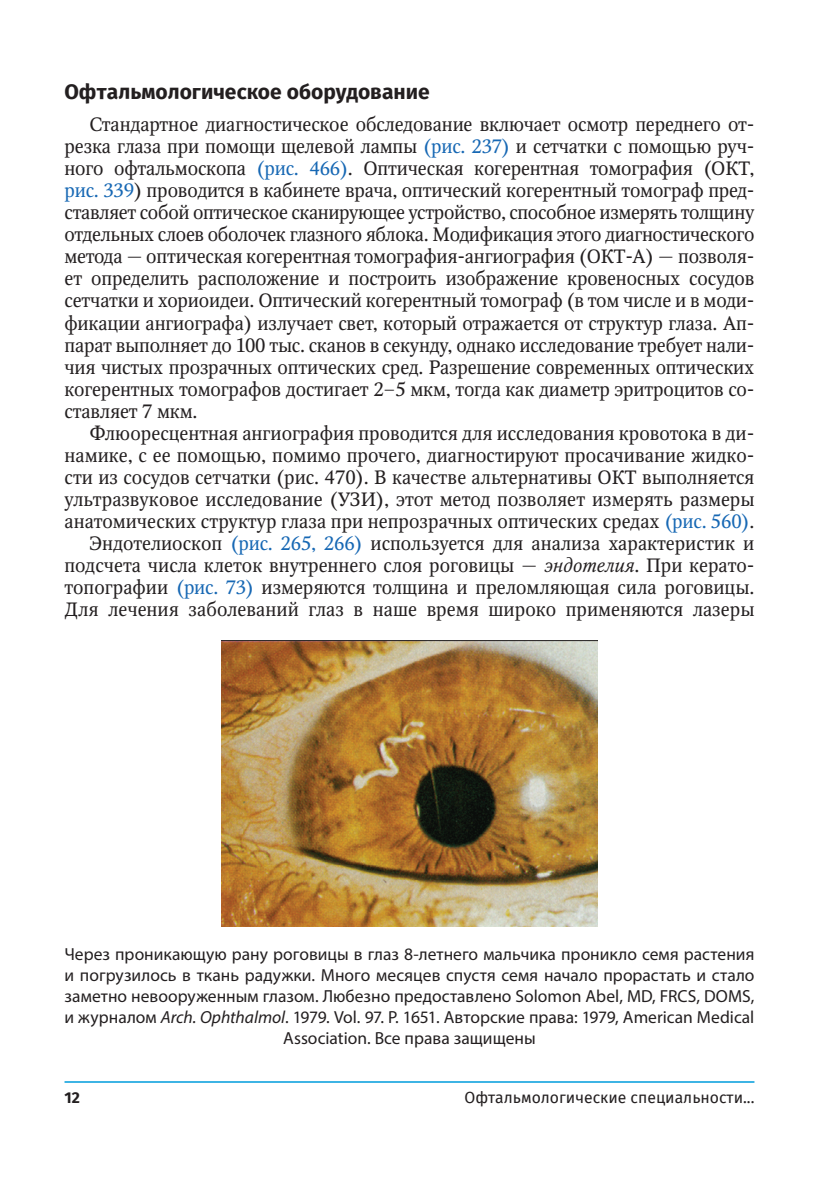
<style>
.page{position:relative;width:819px;height:1191px;background:#fff}
.page>*{position:absolute;margin:0;border:0;box-sizing:border-box;transform-origin:0 0}
.t1{font:700 21px "Fira Sans";color:#231f20}
.t2{font:19.25px/22.1px "Octava C";color:#231f20;text-align:justify}
.t3{font:17.5px/21px "Myriad Pro";color:#231f20;text-align:center}
.t4{font:15.75px "Fira Sans";color:#231f20}
.t5{font:700 15.75px "Fira Sans";color:#231f20}
.s1{color:#1768b4}
.s2{font-style:italic}
</style>
<div class="page">
<hr style="left:64px;top:1081px;width:690px;height:1px;background:#24aae1">
<img style="left:221px;top:641px;width:376px;height:285px">
<p class="t1" style="left:64px;top:79px;width:366px">Офтальмологическое оборудование</p>
<p class="t2" style="left:64px;top:115px;width:691px;text-indent:25px">Стандартное диагностическое обследование включает осмотр переднего от&shy;резка глаза при помощи щелевой лампы <span class="s1">(рис. 237)</span> и сетчатки с помощью руч&shy;ного офтальмоскопа <span class="s1">(рис. 466)</span>. Оптическая когерентная томография (ОКТ, <span class="s1">рис. 339</span>) проводится в кабинете врача, оптический когерентный томограф пред&shy;ставляет собой оптическое сканирующее устройство, способное измерять толщину отдельных слоев оболочек глазного яблока. Модификация этого диагностического метода — оптическая когерентная томография-ангиография (ОКТ-А) — позволя&shy;ет определить расположение и построить изображение кровеносных сосудов сетчатки и хориоидеи. Оптический когерентный томограф (в том числе и в моди&shy;фикации ангиографа) излучает свет, который отражается от структур глаза. Ап&shy;парат выполняет до 100 тыс. сканов в секунду, однако исследование требует нали&shy;чия чистых прозрачных оптических сред. Разрешение современных оптических когерентных томографов достигает 2–5 мкм, тогда как диаметр эритроцитов со&shy;ставляет 7 мкм.</p>
<p class="t2" style="left:64px;top:423px;width:691px;text-align:right">Флюоресцентная ангиография проводится для исследования кровотока в ди&shy;намике, с ее помощью, помимо прочего, диагностируют просачивание жидко&shy;сти из сосудов сетчатки (рис. 470). В качестве альтернативы ОКТ выполняется ультразвуковое исследование (УЗИ), этот метод позволяет измерять размеры анатомических структур глаза при непрозрачных оптических средах <span class="s1">(рис. 560)</span>.<br>Эндотелиоскоп <span class="s1">(рис. 265, 266)</span> используется для анализа характеристик и подсчета числа клеток внутреннего слоя роговицы — <span class="s2">эндотелия</span>. При керато&shy;топографии <span class="s1">(рис. 73)</span> измеряются толщина и преломляющая сила роговицы.<br>Для лечения заболеваний глаз в наше время широко применяются лазеры</p>
<p class="t3" style="left:64px;top:944px;width:691px">Через проникающую рану роговицы в глаз 8-летнего мальчика проникло семя растения и погрузилось в ткань радужки. Много месяцев спустя семя начало прорастать и стало заметно невооруженным глазом. Любезно предоставлено Solomon Abel, MD, FRCS, DOMS, и журналом <span class="s2">Arch. Ophthalmol</span>. 1979. Vol. 97. Р. 1651. Авторские права: 1979, American Medical Association. Все права защищены</p>
<p class="t5" style="left:64px;top:1088px;width:17px">12</p>
<p class="t4" style="left:464px;top:1088px;width:291px">Офтальмологические специальности...</p>
</div>
